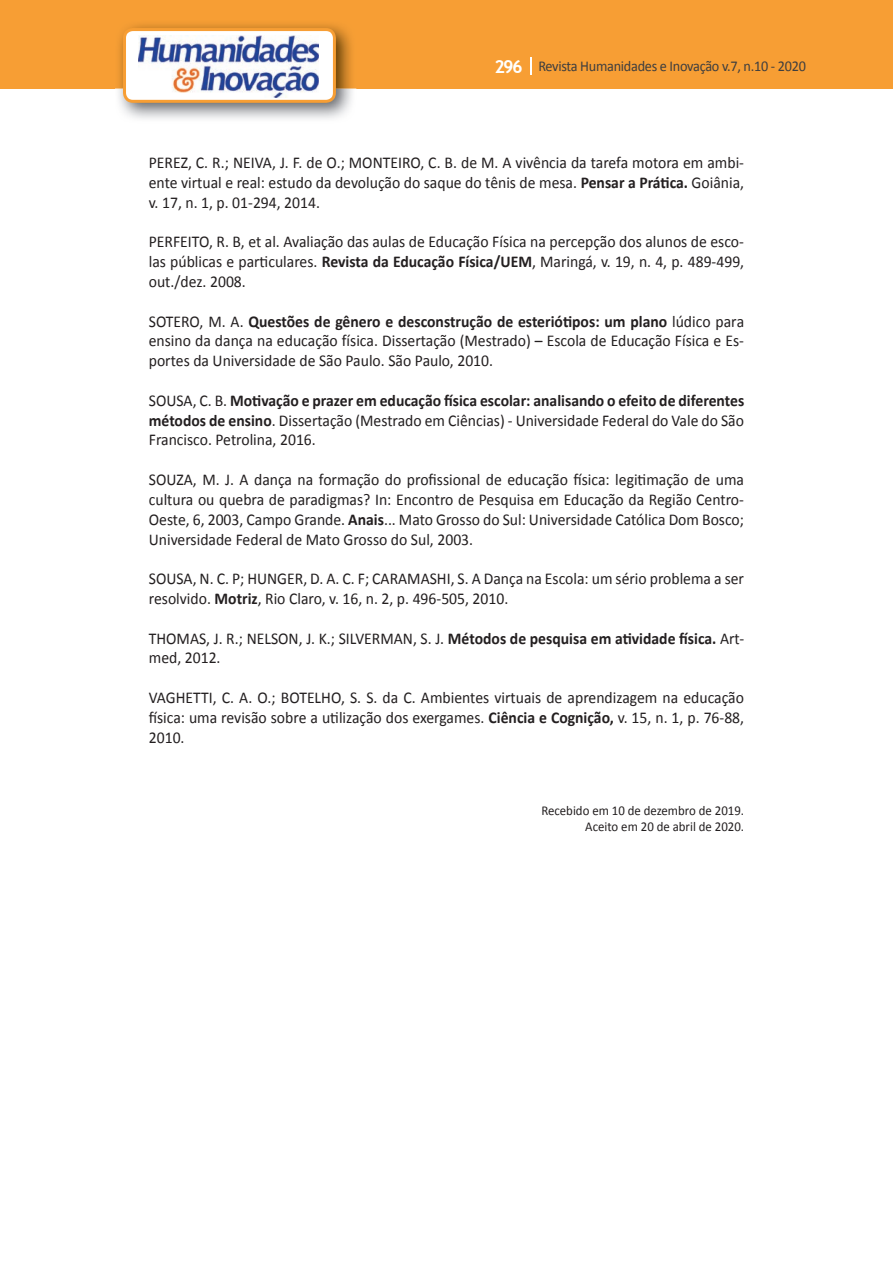
<style>
.page{position:relative;width:893px;height:1263px;background:#fff}
.page>*{position:absolute;margin:0;border:0;box-sizing:border-box;transform-origin:0 0}
.t1{font:16.5px/19.8px "Calibri";color:#231f20;text-align:justify;scale:.95 1}
.t2{font:15px "Calibri";letter-spacing:-.02em;color:#3e3e3f;scale:.95 1}
.t3{font:13.5px/16.2px "Calibri";color:#231f20;text-align:right;scale:.95 1}
.s1{font-family:"Trebuchet MS";font-weight:700;font-size:18px;color:#fff}
.s2{font-weight:700}
</style>
<div class="page">
<div style="left:0;top:0;width:893px;height:88px;background:#f79e34"></div>
<svg style="left:530px;top:57px;width:2px;height:18px"></svg>
<img style="left:115px;top:24px;width:241px;height:95px">
<svg style="left:123px;top:28px;width:213px;height:75px"></svg>
<p class="t2" style="left:495px;top:57px;width:329px"><span class="s1">296</span> Revista Humanidades e Inovação v.7, n.10 - 2020</p>
<p class="t1" style="left:149px;top:153px;width:628px">PEREZ, C. R.; NEIVA, J. F. de O.; MONTEIRO, C. B. de M. A vivência da tarefa motora em ambi&shy;ente virtual e real: estudo da devolução do saque do tênis de mesa. <span class="s2">Pensar a Prática.</span> Goiânia, v. 17, n. 1, p. 01-294, 2014.</p>
<p class="t1" style="left:149px;top:232px;width:628px">PERFEITO, R. B, et al. Avaliação das aulas de Educação Física na percepção dos alunos de esco&shy;las públicas e particulares. <span class="s2">Revista da Educação Física/UEM</span>, Maringá, v. 19, n. 4, p. 489-499, out./dez. 2008.</p>
<p class="t1" style="left:149px;top:311px;width:628px">SOTERO, M. A. <span class="s2">Questões de gênero e desconstrução de esteriótipos: um plano</span> lúdico para ensino da dança na educação física. Dissertação (Mestrado) – Escola de Educação Física e Es&shy;portes da Universidade de São Paulo. São Paulo, 2010.</p>
<p class="t1" style="left:149px;top:391px;width:628px">SOUSA, C. B. <span class="s2">Motivação e prazer em educação física escolar: analisando o efeito de diferentes métodos de ensino</span>. Dissertação (Mestrado em Ciências) - Universidade Federal do Vale do São Francisco. Petrolina, 2016.</p>
<p class="t1" style="left:149px;top:470px;width:628px">SOUZA, M. J. A dança na formação do profissional de educação física: legitimação de uma cultura ou quebra de paradigmas? In: Encontro de Pesquisa em Educação da Região Centro-Oeste, 6, 2003, Campo Grande. <span class="s2">Anais</span>... Mato Grosso do Sul: Universidade Católica Dom Bosco; Universidade Federal de Mato Grosso do Sul, 2003.</p>
<p class="t1" style="left:149px;top:569px;width:628px">SOUSA, N. C. P; HUNGER, D. A. C. F; CARAMASHI, S. A Dança na Escola: um sério problema a ser resolvido. <span class="s2">Motriz</span>, Rio Claro, v. 16, n. 2, p. 496-505, 2010.</p>
<p class="t1" style="left:149px;top:628px;width:628px">THOMAS, J. R.; NELSON, J. K.; SILVERMAN, S. J. <span class="s2">Métodos de pesquisa em atividade física.</span> Art&shy;med, 2012.</p>
<p class="t1" style="left:149px;top:688px;width:628px">VAGHETTI, C. A. O.; BOTELHO, S. S. da C. Ambientes virtuais de aprendizagem na educação física: uma revisão sobre a utilização dos exergames. <span class="s2">Ciência e Cognição,</span> v. 15, n. 1, p. 76-88, 2010.</p>
<p class="t3" style="left:541px;top:802px;width:215px">Recebido em 10 de dezembro de 2019.<br>A ceito em 20 de abril de 2020.</p>
</div>
